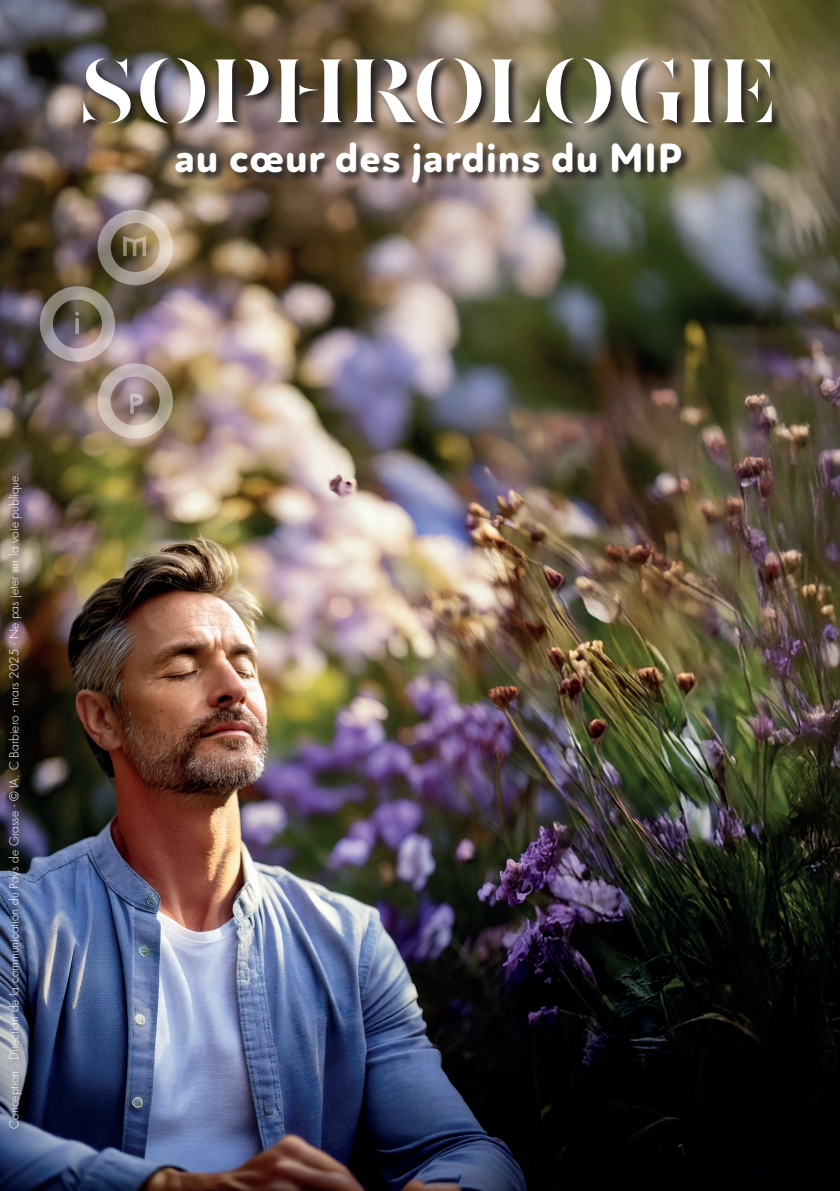
<style>
.page{position:relative;width:840px;height:1191px;background:#fff}
.page>*{position:absolute;margin:0;border:0;box-sizing:border-box;transform-origin:0 0}
.t1{font:700 92.8px "AW Conqueror Std Stincilla";color:#fff}
.t2{font:800 41.8px "New Atten Round";letter-spacing:.02em;color:#fff}
.t3{font:300 12px "Futura Std";color:#fff}
</style>
<div class="page">
<img style="left:0;top:0;width:839px;height:1191px">
<img style="left:82px;top:56px;width:700px;height:138px">
<img style="left:40px;top:210px;width:133px;height:229px">
<div style="left:7px;top:472px;width:23px;height:666px;background:#231f20;opacity:.75"></div>
<h1 class="t1" style="left:78px;top:45px;width:700px">SOPHROLOGIE</h1>
<h2 class="t2" style="left:174px;top:133px;width:509px">au cœur des jardins du MIP</h2>
<p class="t3" style="left:7px;top:1128px;width:658px;rotate:-90deg">Conception : Direction de la communication du Pays de Grasse - © IA. C Barbiero - mars 2025 - Ne pas jeter sur la voie publique.</p>
</div>
